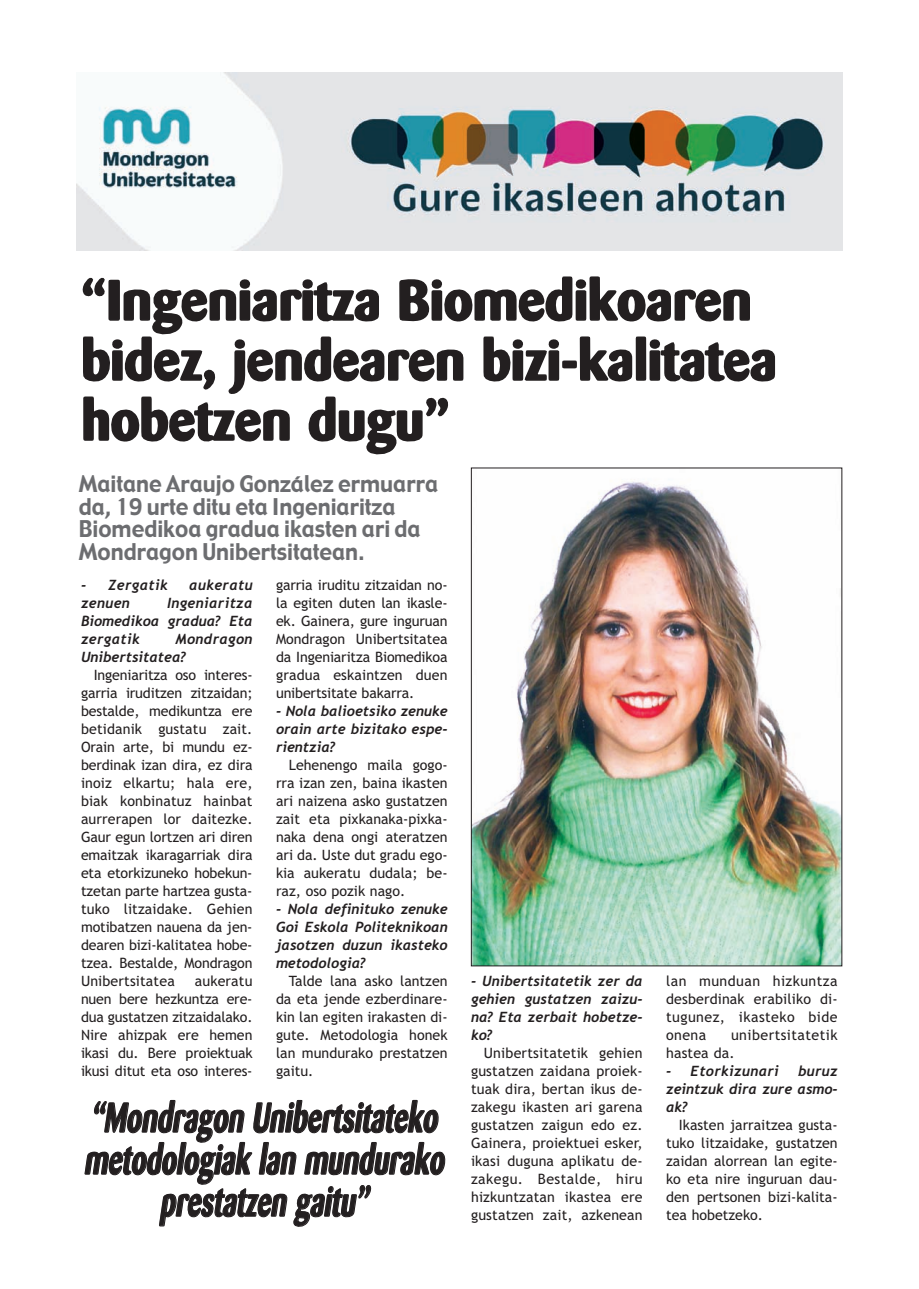
<style>
.page{position:relative;width:919px;height:1289px;background:#fff}
.page>*{position:absolute;margin:0;border:0;box-sizing:border-box;transform-origin:0 0}
.t1{font:52.5px/60px "Barme F";color:#231f20}
.t2{font:italic 39px/42px "Barme F";color:#231f20;text-align:center;scale:.7 1}
.t3{font:22.5px/22.5px "Gadget";color:#6c6d70;scale:.95 1}
.t4{font:14.25px/18px "Trebuchet MS";color:#231f20;text-align:justify}
.t5{font:italic 700 14.25px/18px "Trebuchet";color:#231f20;text-align:justify}
.t6{font:italic 700 14.25px "Trebuchet";letter-spacing:.025em;color:#231f20}
.t7{font:14.25px/18px "Trebuchet MS";letter-spacing:.03em;color:#231f20}
</style>
<div class="page">
<img style="left:473px;top:481px;width:367px;height:483px">
<img style="left:77px;top:73px;width:765px;height:177px">
<h1 class="t1" style="left:81px;top:275px;width:697px">“Ingeniaritza Biomedikoaren bidez, jendearen bizi-kalitatea hobetzen dugu”</h1>
<h3 class="t3" style="left:79px;top:474px;width:380px">Maitane Araujo González ermuarra da, 19 urte ditu eta Ingeniaritza<br>Biomedikoa gradua ikasten ari da<br>Mondragon Unibertsitatean.</h3>
<p class="t6" style="left:81px;top:579px;width:88px">- Zergatik</p>
<p class="t6" style="left:189px;top:579px;width:65px">aukeratu</p>
<p class="t5" style="left:81px;top:595px;width:50px">zenuen</p>
<p class="t4" style="left:276px;top:577px;width:173px">garria iruditu zitzaidan no&shy;la egiten duten lan ikasle&shy;ek. Gainera, gure inguruan Mondragon Unibertsitatea da Ingeniaritza Biomedikoa gradua eskaintzen duen unibertsitate bakarra.</p>
<p class="t5" style="left:276px;top:703px;width:173px">- Nola balioetsiko zenuke orain arte bizitako espe&shy;rientzia?</p>
<p class="t4" style="left:276px;top:757px;width:173px;text-indent:13px">Lehenengo maila gogo&shy;rra izan zen, baina ikasten ari naizena asko gustatzen zait eta pixkanaka-pixka&shy;naka dena ongi ateratzen ari da. Uste dut gradu ego&shy;kia aukeratu dudala; be&shy;raz, oso pozik nago.</p>
<p class="t5" style="left:276px;top:901px;width:173px">- Nola definituko zenuke Goi Eskola Politeknikoan jasotzen duzun ikasteko metodologia?</p>
<p class="t4" style="left:276px;top:973px;width:173px;text-indent:13px">Talde lana asko lantzen da eta jende ezberdinare&shy;kin lan egiten irakasten di&shy;gute. Metodologia honek lan mundurako prestatzen gaitu.</p>
<p class="t5" style="left:471px;top:973px;width:173px">- Unibertsitatetik zer da gehien gustatzen zaizu&shy;na? Eta zerbait hobetze&shy;ko?</p>
<p class="t5" style="left:81px;top:595px;width:173px;text-indent:86px">Ingeniaritza Biomedikoa gradua? Eta zergatik</p>
<p class="t5" style="left:81px;top:631px;width:173px;text-indent:95px">Mondragon<br>Unibertsitatea?</p>
<p class="t4" style="left:81px;top:667px;width:173px;text-indent:13px">Ingeniaritza oso interes&shy;garria iruditzen zitzaidan; bestalde, medikuntza ere betidanik gustatu zait.<br>Orain arte, bi mundu ez&shy;berdinak izan dira, ez dira inoiz elkartu; hala ere, biak konbinatuz hainbat aurrerapen lor daitezke.<br>Gaur egun lortzen ari diren emaitzak ikaragarriak dira eta etorkizuneko hobekun&shy;tzetan parte hartzea gusta&shy;tuko litzaidake. Gehien motibatzen nauena da jen&shy;dearen bizi-kalitatea hobe&shy;tzea. Bestalde, Mondragon Unibertsitatea</p>
<p class="t4" style="left:81px;top:973px;width:173px;text-indent:114px">aukeratu nuen bere hezkuntza ere&shy;dua gustatzen zitzaidalako.<br>Nire ahizpak ere hemen ikasi du. Bere proiektuak ikusi ditut eta oso interes-</p>
<p class="t4" style="left:471px;top:1045px;width:173px;text-indent:13px">Unibertsitatetik gehien gustatzen zaidana proiek&shy;tuak dira, bertan ikus de&shy;zakegu ikasten ari garena gustatzen zaigun edo ez.<br>Gainera, proiektuei esker, ikasi duguna aplikatu de&shy;zakegu. Bestalde, hiru hizkuntzatan ikastea ere gustatzen zait, azkenean</p>
<h2 class="t2" style="left:84px;top:1100px;width:524px">“Mondragon Unibertsitateko metodologiak lan mundurako prestatzen gaitu”</h2>
<p class="t4" style="left:666px;top:972px;width:173px">lan munduan hizkuntza desberdinak erabiliko di&shy;tugunez, ikasteko bide onena</p>
<p class="t7" style="left:666px;top:1026px;width:173px;text-indent:65px">unibertsitatetik hastea da.</p>
<p class="t6" style="left:666px;top:1065px;width:114px">- Etorkizunari</p>
<p class="t5" style="left:666px;top:1062px;width:173px;text-indent:132px">buruz zeintzuk dira zure asmo&shy;ak?</p>
<p class="t4" style="left:666px;top:1116px;width:173px;text-indent:13px">Ikasten jarraitzea gusta&shy;tuko litzaidake, gustatzen zaidan alorrean lan egite&shy;ko eta nire inguruan dau&shy;den pertsonen bizi-kalita&shy;tea hobetzeko.</p>
</div>
